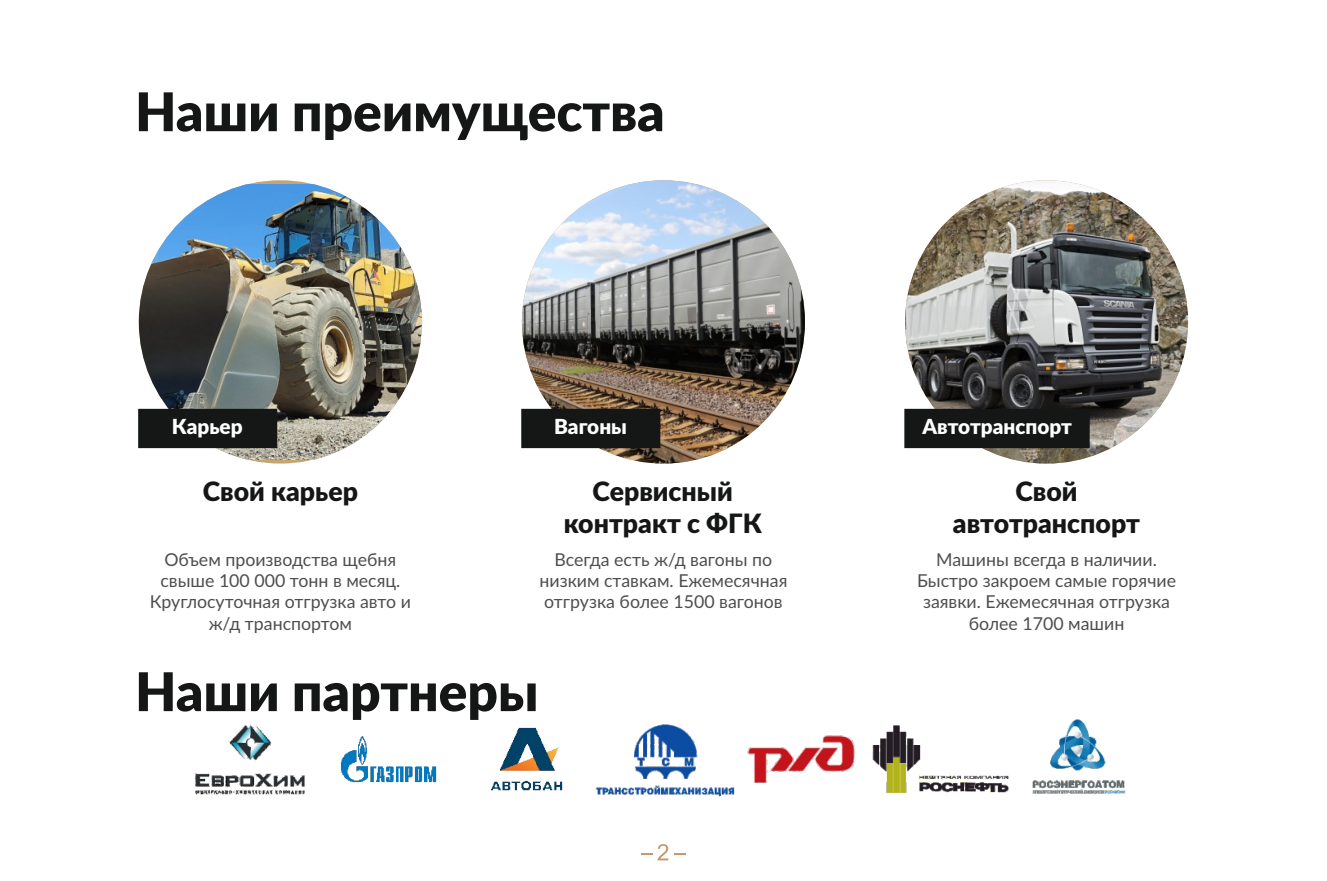
<style>
.page{position:relative;width:1327px;height:881px;background:#fff}
.page>*{position:absolute;margin:0;border:0;box-sizing:border-box;transform-origin:0 0}
.t1{font:900 53.32px "Lato";color:#151616}
.t2{font:900 26.55px/31.9px "Lato";color:#151616;text-align:center}
.t3{font:900 20.7px "Lato";color:#fff}
.t4{font:17.78px/21.4px "Lato";color:#4e4e4d;text-align:center}
</style>
<div class="page">
<img style="left:490px;top:727px;width:73px;height:64px">
<img style="left:195px;top:724px;width:110px;height:71px">
<img style="left:341px;top:736px;width:96px;height:46px">
<img style="left:595px;top:724px;width:139px;height:73px">
<img style="left:1032px;top:719px;width:94px;height:75px">
<img style="left:747px;top:735px;width:108px;height:48px">
<img style="left:872px;top:725px;width:137px;height:68px">
<img style="left:522px;top:180px;width:283px;height:283px;border-radius:50%">
<img style="left:139px;top:185px;width:283px;height:274px">
<img style="left:905px;top:180px;width:283px;height:283px;border-radius:50%">
<div style="left:138px;top:408px;width:139px;height:40px;background:#151616;border:1px solid #151616"></div>
<div style="left:521px;top:408px;width:139px;height:40px;background:#151616;border:1px solid #151616"></div>
<div style="left:904px;top:408px;width:185px;height:40px;background:#151616;border:1px solid #151616"></div>
<svg style="left:641px;top:844px;width:27px;height:16px"></svg>
<h1 class="t1" style="left:135px;top:88px;width:531px">Наши преимущества</h1>
<p class="t3" style="left:172px;top:417px;width:72px">Карьер</p>
<p class="t3" style="left:554px;top:417px;width:74px">Вагоны</p>
<p class="t3" style="left:922px;top:417px;width:151px">Автотранспорт</p>
<h2 class="t2" style="left:203px;top:477px;width:157px">Свой карьер</h2>
<h2 class="t2" style="left:564px;top:477px;width:200px">Сервисный контракт с ФГК</h2>
<h2 class="t2" style="left:953px;top:477px;width:189px">Свой автотранспорт</h2>
<p class="t4" style="left:150px;top:549px;width:263px">Объем производства щебня свыше 100 000 тонн в месяц.<br>Круглосуточная отгрузка авто и ж/д транспортом</p>
<p class="t4" style="left:539px;top:549px;width:249px">Всегда есть ж/д вагоны по низким ставкам. Ежемесячная отгрузка более 1500 вагонов</p>
<p class="t4" style="left:917px;top:549px;width:260px">Машины всегда в наличии.<br>Быстро закроем самые горячие заявки. Ежемесячная отгрузка более 1700 машин</p>
<h1 class="t1" style="left:135px;top:668px;width:405px">Наши партнеры</h1>
</div>
